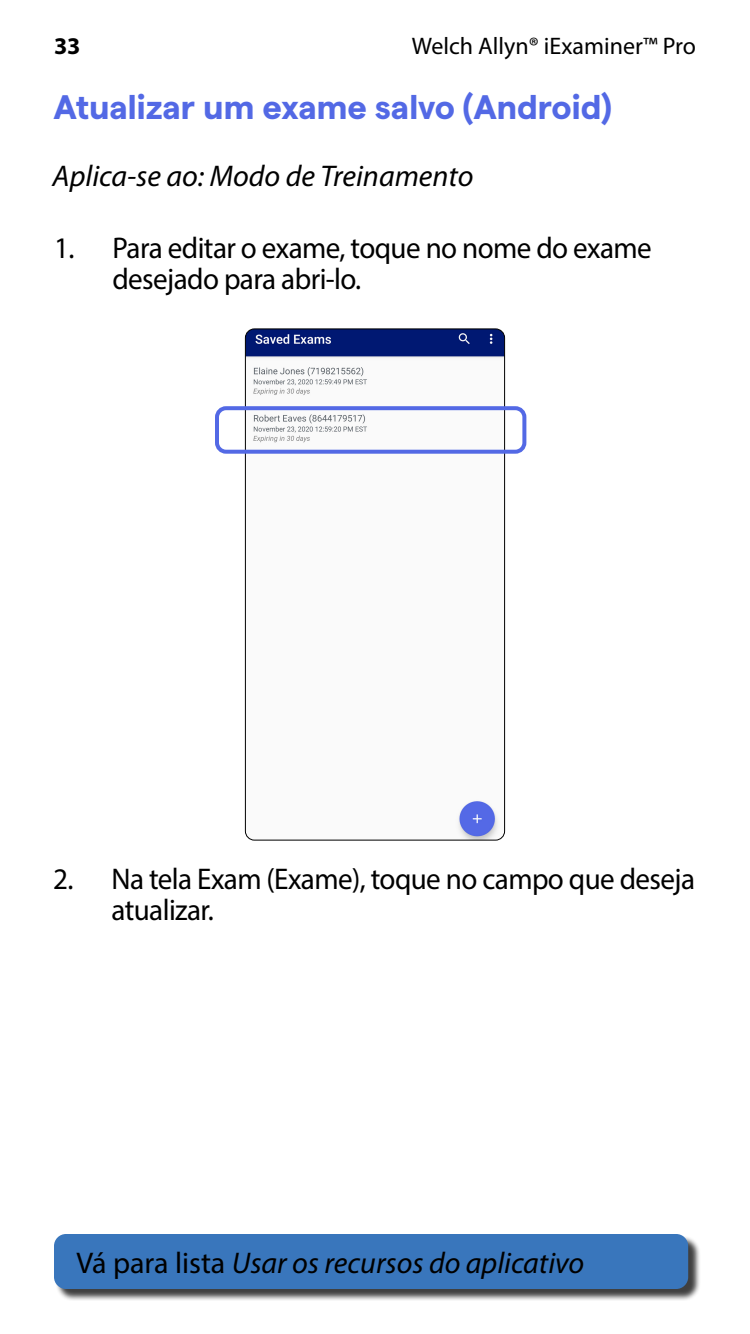
<style>
.page{position:relative;width:750px;height:1334px;background:#fff}
.page>*{position:absolute;margin:0;border:0;box-sizing:border-box;transform-origin:0 0}
.t1{font:700 34px "Matter";color:#5369e5}
.t2{font:30px/31px "Myriad Pro";letter-spacing:-.02em;color:#000}
.t3{font:italic 30px "Myriad Pro";color:#000}
.t4{font:24px "Myriad Pro";color:#000}
.t5{font:700 24px "Myriad Pro";color:#000}
.s1{font-style:normal}
</style>
<div class="page">
<div style="left:56px;top:1236px;width:645px;height:65px;background:#000;opacity:.75"></div>
<div style="left:54px;top:1234px;width:634px;height:55px;background:#3976bc;border-radius:12px"></div>
<img style="left:247px;top:330px;width:256px;height:509px">
<div style="left:245px;top:328px;width:260px;height:513px;border:1px solid #000;border-radius:9px"></div>
<div style="left:215px;top:406px;width:311px;height:48px;border:4px solid #5369e5;border-radius:9px"></div>
<p class="t5" style="left:54px;top:30px;width:28px">33</p>
<p class="t4" style="left:412px;top:31px;width:286px">Welch Allyn® iExaminer™ Pro</p>
<p class="t1" style="left:54px;top:81px;width:559px">Atualizar um exame salvo (Android)</p>
<p class="t3" style="left:52px;top:157px;width:422px">Aplica-se ao: Modo de Treinamento</p>
<p class="t2" style="left:112px;top:231px;width:541px;text-indent:-58px">1. Para editar o exame, toque no nome do exame desejado para abri-lo.</p>
<p class="t2" style="left:112px;top:863px;width:585px;text-indent:-58px">2. Na tela Exam (Exame), toque no campo que deseja atualizar.</p>
<p class="t3" style="left:76px;top:1244px;width:509px"><span class="s1">Vá para lista</span> Usar os recursos do aplicativo</p>
</div>
